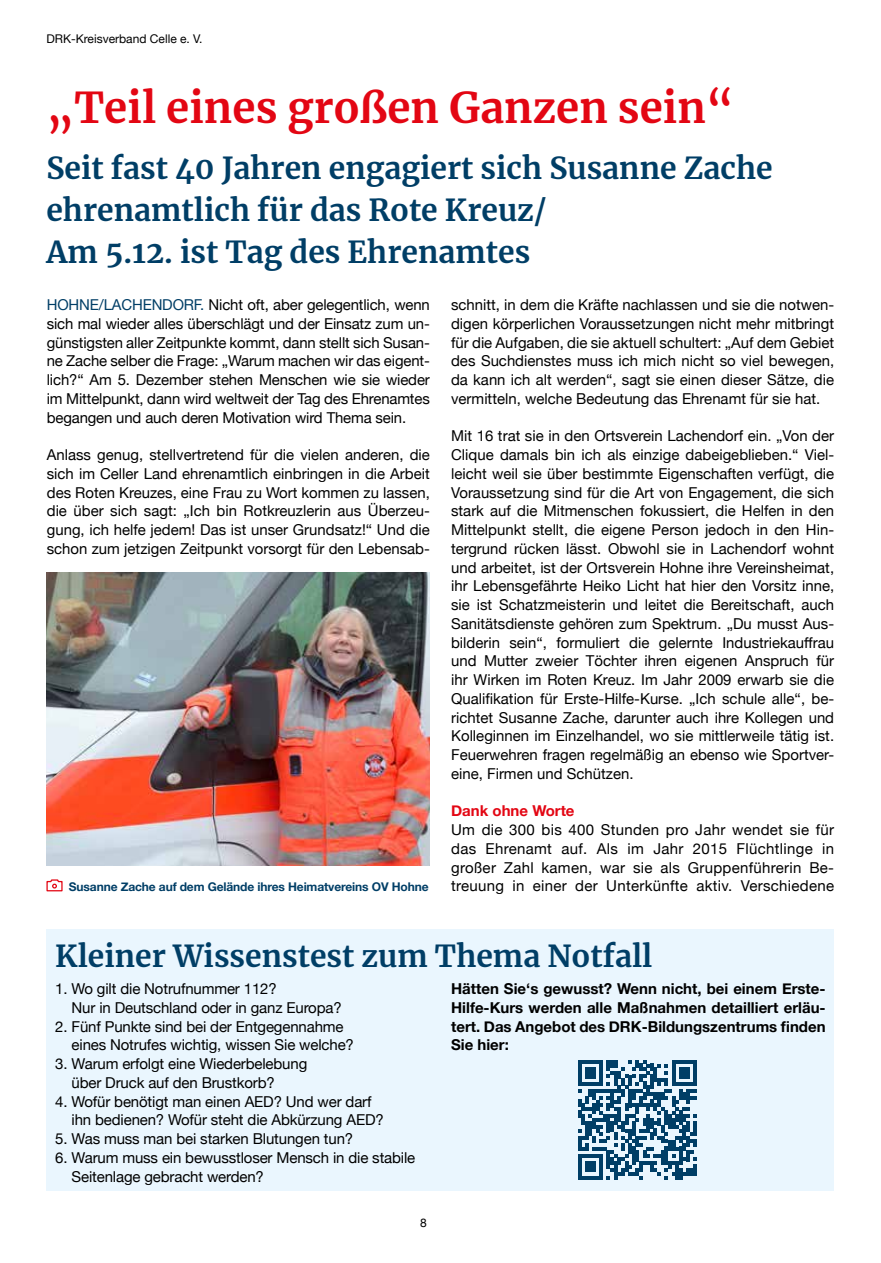
<style>
.page{position:relative;width:881px;height:1263px;background:#fff}
.page>*{position:absolute;margin:0;border:0;box-sizing:border-box;transform-origin:0 0}
.t1{font:700 42px "Merriweather";color:#e30613}
.t2{font:700 30px/42px "Merriweather";color:#003e66}
.t3{font:15px/18.8px "Helvetica Neue";letter-spacing:-.01em;color:#000;text-align:justify}
.t4{font:700 15px/18.8px "Helvetica Neue";color:#000;text-align:justify}
.t5{font:15px "Helvetica Neue";letter-spacing:.02em;color:#000}
.t6{font:700 15px "Helvetica Neue";color:#e30613}
.t7{font:700 12px "Helvetica Neue";letter-spacing:-.01em;color:#003e66}
.t8{font:12px "Helvetica Neue";color:#000}
.s1{color:#003e66}
</style>
<div class="page">
<img style="left:46px;top:573px;width:383px;height:293px">
<svg style="left:46px;top:879px;width:17px;height:13px"></svg>
<div style="left:47px;top:929px;width:786px;height:261px;background:#eaf6fe"></div>
<svg style="left:578px;top:1060px;width:118px;height:119px"></svg>
<p class="t8" style="left:46px;top:30px;width:157px">DRK-Kreisverband Celle e. V.</p>
<h1 class="t1" style="left:46px;top:78px;width:688px">„Teil eines großen Ganzen sein“</h1>
<h2 class="t2" style="left:46px;top:146px;width:727px">Seit fast 40 Jahren engagiert sich Susanne Zache ehrenamtlich für das Rote Kreuz/<br>Am 5.12. ist Tag des Ehrenamtes</h2>
<p class="t3" style="left:47px;top:296px;width:384px"><span class="s1">HOHNE/LACHENDORF.</span> Nicht oft, aber gelegentlich, wenn sich mal wieder alles überschlägt und der Einsatz zum un&shy;günstigsten aller Zeitpunkte kommt, dann stellt sich Susan&shy;ne Zache selber die Frage: „Warum machen wir das eigent&shy;lich?“ Am 5. Dezember stehen Menschen wie sie wieder im Mittelpunkt, dann wird weltweit der Tag des Ehrenamtes begangen und auch deren Motivation wird Thema sein.</p>
<p class="t3" style="left:47px;top:446px;width:384px">Anlass genug, stellvertretend für die vielen anderen, die sich im Celler Land ehrenamtlich einbringen in die Arbeit des Roten Kreuzes, eine Frau zu Wort kommen zu lassen, die über sich sagt: „Ich bin Rotkreuzlerin aus Überzeu&shy;gung, ich helfe jedem! Das ist unser Grundsatz!“ Und die schon zum jetzigen Zeitpunkt vorsorgt für den Lebensab-</p>
<p class="t3" style="left:451px;top:296px;width:384px">schnitt, in dem die Kräfte nachlassen und sie die notwen&shy;digen körperlichen Voraussetzungen nicht mehr mitbringt für die Aufgaben, die sie aktuell schultert: „Auf dem Gebiet des Suchdienstes muss ich mich nicht so viel bewegen, da kann ich alt werden“, sagt sie einen dieser Sätze, die vermitteln, welche Bedeutung das Ehrenamt für sie hat.</p>
<p class="t3" style="left:451px;top:427px;width:384px">Mit 16 trat sie in den Ortsverein Lachendorf ein. „Von der Clique damals bin ich als einzige dabeigeblieben.“ Viel&shy;leicht weil sie über bestimmte Eigenschaften verfügt, die Voraussetzung sind für die Art von Engagement, die sich stark auf die Mitmenschen fokussiert, die Helfen in den Mittelpunkt stellt, die eigene Person jedoch in den Hin&shy;tergrund rücken lässt. Obwohl sie in Lachendorf wohnt und arbeitet, ist der Ortsverein Hohne ihre Vereinsheimat, ihr Lebensgefährte Heiko Licht hat hier den Vorsitz inne, sie ist Schatzmeisterin und leitet die Bereitschaft, auch Sanitätsdienste gehören zum Spektrum. „Du musst Aus&shy;bilderin sein“, formuliert die gelernte Industriekauffrau und Mutter zweier Töchter ihren eigenen Anspruch für ihr Wirken im Roten Kreuz. Im Jahr 2009 erwarb sie die Qualifikation für Erste-Hilfe-Kurse. „Ich schule alle“, be&shy;richtet Susanne Zache, darunter auch ihre Kollegen und Kolleginnen im Einzelhandel, wo sie mittlerweile tätig ist.<br>Feuerwehren fragen regelmäßig an ebenso wie Sportver&shy;eine, Firmen und Schützen.</p>
<p class="t6" style="left:451px;top:799px;width:125px">Dank ohne Worte</p>
<p class="t3" style="left:451px;top:821px;width:384px">Um die 300 bis 400 Stunden pro Jahr wendet sie für das Ehrenamt auf. Als im Jahr 2015 Flüchtlinge in großer Zahl kamen, war sie als Gruppenführerin Be-</p>
<p class="t7" style="left:69px;top:878px;width:361px">Susanne Zache auf dem Gelände ihres Heimatvereins OV Hohne</p>
<p class="t5" style="left:451px;top:875px;width:384px">treuung in einer der Unterkünfte aktiv. Verschiedene</p>
<h2 class="t2" style="left:55px;top:934px;width:598px">Kleiner Wissenstest zum Thema Notfall</h2>
<p class="t3" style="left:72px;top:980px;width:271px;text-indent:-16px">1. Wo gilt die Notrufnummer 112?<br>Nur in Deutschland oder in ganz Europa?</p>
<p class="t3" style="left:72px;top:1018px;width:284px;text-indent:-16px">2. Fünf Punkte sind bei der Entgegennahme eines Notrufes wichtig, wissen Sie welche?</p>
<p class="t3" style="left:72px;top:1055px;width:237px;text-indent:-16px">3. Warum erfolgt eine Wiederbelebung über Druck auf den Brustkorb?</p>
<p class="t3" style="left:72px;top:1093px;width:313px;text-indent:-16px">4. Wofür benötigt man einen AED? Und wer darf ihn bedienen? Wofür steht die Abkürzung AED?</p>
<p class="t3" style="left:55px;top:1130px;width:299px">5. Was muss man bei starken Blutungen tun?</p>
<p class="t3" style="left:72px;top:1149px;width:345px;text-indent:-16px">6. Warum muss ein bewusstloser Mensch in die stabile<br>Seitenlage gebracht werden?</p>
<p class="t4" style="left:451px;top:980px;width:376px">Hätten Sie‘s gewusst? Wenn nicht, bei einem Erste-Hilfe-Kurs werden alle Maßnahmen detailliert erläu&shy;tert. Das Angebot des DRK-Bildungszentrums finden Sie hier:</p>
<p class="t8" style="left:420px;top:1214px;width:8px">8</p>
</div>
